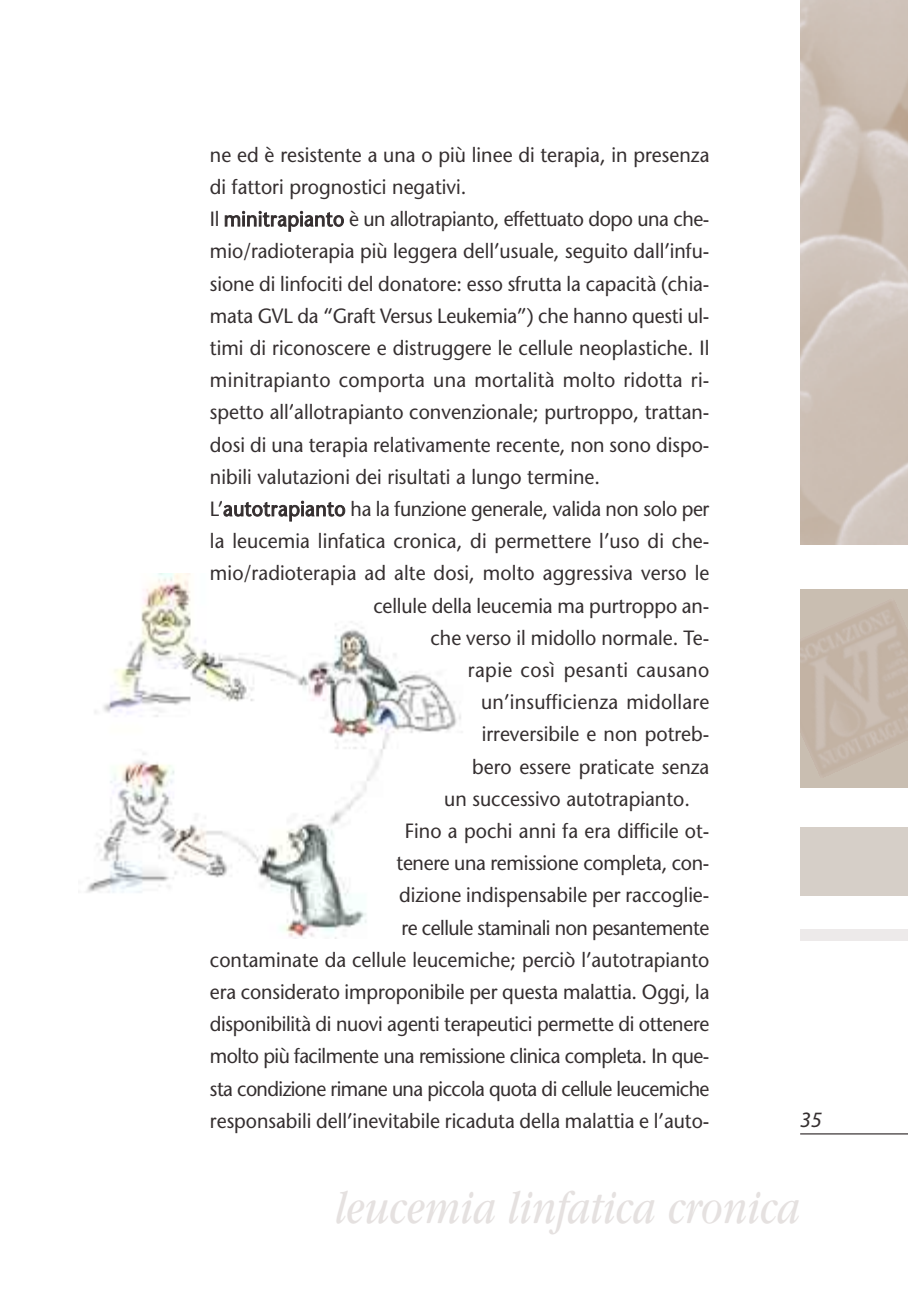
<style>
.page{position:relative;width:908px;height:1304px;background:#fff}
.page>*{position:absolute;margin:0;border:0;box-sizing:border-box;transform-origin:0 0}
.t1{font:italic 50px "Garamond";color:#e5e1e0;scale:.8 1}
.t2{font:italic 22px "Myriad";color:#352f30}
.t3{font:20.6px "Stone Sans";color:#352f30;scale:.95 1}
.t4{font:20.6px "Stone Sans";letter-spacing:-.03em;color:#352f30;scale:.95 1}
.t5{font:20.6px "Stone Sans";letter-spacing:-.02em;color:#352f30;scale:.95 1}
.t6{font:20.6px "Stone Sans";letter-spacing:-.025em;color:#352f30;scale:.95 1}
.t7{font:20.6px "Stone Sans";letter-spacing:.02em;color:#352f30;scale:.95 1}
</style>
<div class="page">
<img style="left:86px;top:573px;width:375px;height:366px">
<hr style="left:799px;top:1133px;width:108px;height:1px;background:#352f30">
<img style="left:800px;top:0;width:107px;height:544px">
<div style="left:799px;top:590px;width:108px;height:198px;background:#c9beb1"></div>
<img style="left:799px;top:599px;width:108px;height:179px">
<div style="left:799px;top:828px;width:108px;height:68px;background:#d6cfc8"></div>
<div style="left:799px;top:930px;width:108px;height:11px;background:#edeaea"></div>
<p class="t3" style="left:210px;top:147px;width:527px">ne ed è resistente a una o più linee di terapia, in presenza</p>
<p class="t3" style="left:210px;top:179px;width:271px">di fattori prognostici negativi.</p>
<p class="t5" style="left:210px;top:211px;width:527px">Il minitrapianto è un allotrapianto, effettuato dopo una che-</p>
<p class="t3" style="left:210px;top:243px;width:527px">mio/radioterapia più leggera dell’usuale, seguito dall’infu-</p>
<p class="t3" style="left:210px;top:275px;width:527px">sione di linfociti del donatore: esso sfrutta la capacità (chia-</p>
<p class="t3" style="left:210px;top:308px;width:527px">mata GVL da “Graft Versus Leukemia”) che hanno questi ul-</p>
<p class="t3" style="left:210px;top:340px;width:527px">timi di riconoscere e distruggere le cellule neoplastiche. Il</p>
<p class="t3" style="left:210px;top:372px;width:527px">minitrapianto comporta una mortalità molto ridotta ri-</p>
<p class="t3" style="left:210px;top:404px;width:527px">spetto all’allotrapianto convenzionale; purtroppo, trattan-</p>
<p class="t3" style="left:210px;top:436px;width:527px">dosi di una terapia relativamente recente, non sono dispo-</p>
<p class="t3" style="left:210px;top:469px;width:412px">nibili valutazioni dei risultati a lungo termine.</p>
<p class="t3" style="left:210px;top:501px;width:527px">L’autotrapianto ha la funzione generale, valida non solo per</p>
<p class="t3" style="left:210px;top:533px;width:527px">la leucemia linfatica cronica, di permettere l’uso di che-</p>
<p class="t3" style="left:210px;top:565px;width:527px">mio/radioterapia ad alte dosi, molto aggressiva verso le</p>
<p class="t3" style="left:373px;top:597px;width:355px">cellule della leucemia ma purtroppo an-</p>
<p class="t3" style="left:430px;top:630px;width:295px">che verso il midollo normale. Te-</p>
<p class="t7" style="left:467px;top:662px;width:256px">rapie così pesanti causano</p>
<p class="t3" style="left:481px;top:694px;width:242px">un’insufficienza midollare</p>
<p class="t3" style="left:481px;top:726px;width:241px">irreversibile e non potreb-</p>
<p class="t3" style="left:472px;top:758px;width:251px">bero essere praticate senza</p>
<p class="t3" style="left:444px;top:791px;width:260px">un successivo autotrapianto.</p>
<p class="t3" style="left:404px;top:823px;width:322px">Fino a pochi anni fa era difficile ot-</p>
<p class="t3" style="left:396px;top:855px;width:331px">tenere una remissione completa, con-</p>
<p class="t3" style="left:399px;top:887px;width:328px">dizione indispensabile per raccoglie-</p>
<p class="t6" style="left:401px;top:919px;width:325px">re cellule staminali non pesantemente</p>
<p class="t3" style="left:210px;top:952px;width:527px">contaminate da cellule leucemiche; perciò l’autotrapianto</p>
<p class="t3" style="left:210px;top:984px;width:527px">era considerato improponibile per questa malattia. Oggi, la</p>
<p class="t3" style="left:210px;top:1016px;width:527px">disponibilità di nuovi agenti terapeutici permette di ottenere</p>
<p class="t4" style="left:210px;top:1048px;width:527px">molto più facilmente una remissione clinica completa. In que-</p>
<p class="t4" style="left:210px;top:1080px;width:527px">sta condizione rimane una piccola quota di cellule leucemiche</p>
<p class="t3" style="left:210px;top:1113px;width:527px">responsabili dell’inevitabile ricaduta della malattia e l’auto-</p>
<p class="t2" style="left:799px;top:1111px;width:23px">35</p>
<h1 class="t1" style="left:335px;top:1191px;width:582px">leucemia linfatica cronica</h1>
</div>
